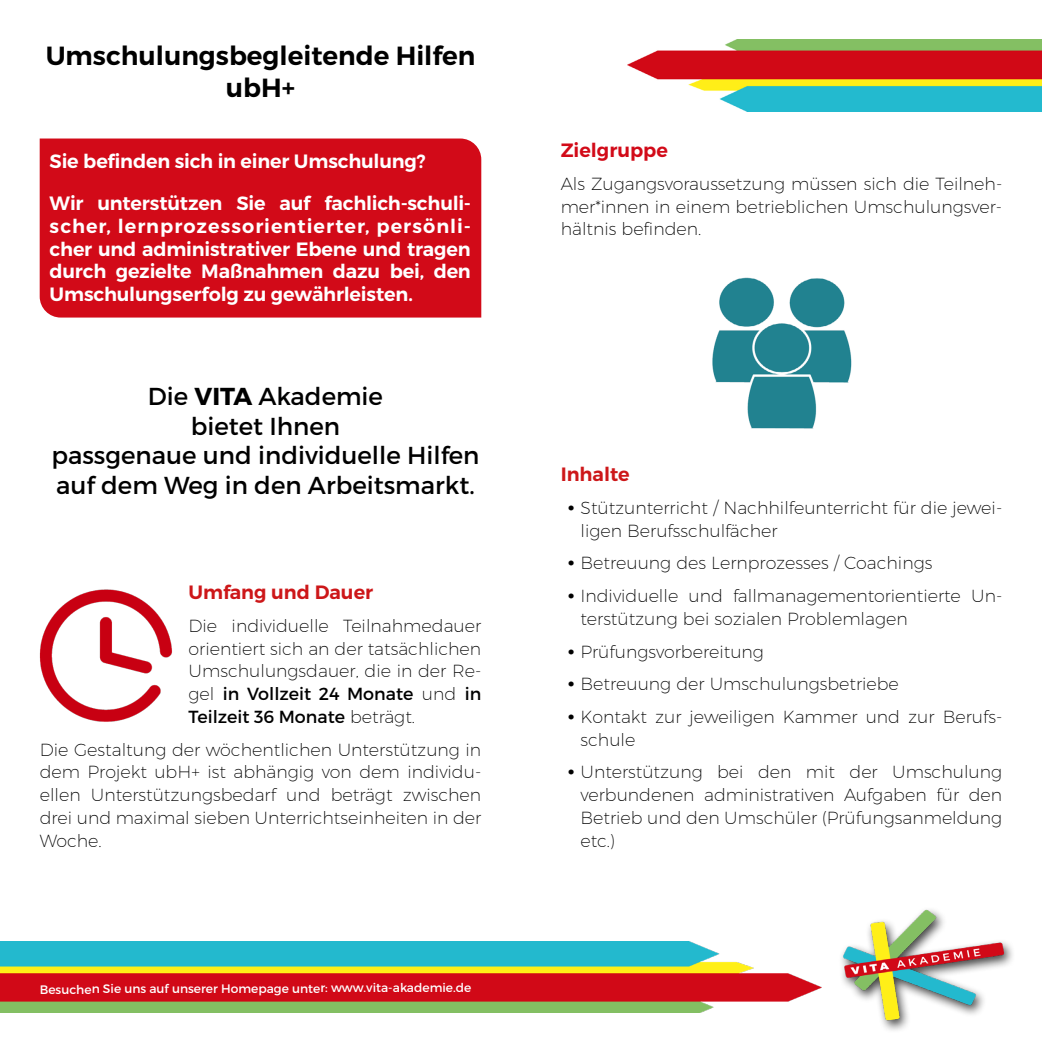
<style>
.page{position:relative;width:1042px;height:1042px;background:#fff}
.page>*{position:absolute;margin:0;border:0;box-sizing:border-box;transform-origin:0 0}
.t1{font:600 26.25px/31.5px "Montserrat";color:#000;text-align:center}
.t2{font:24.5px/29.4px "Montserrat";color:#000;text-align:center}
.t3{font:600 19.25px/22.8px "Montserrat";letter-spacing:-.01em;color:#fff}
.t4{font:600 19.25px "Montserrat";color:#cd1719}
.t5{font:600 19.25px "Montserrat";color:#d20a18}
.t6{font:200 17.5px/22.8px "Montserrat";color:#000;text-align:justify}
.t7{font:12.25px "Montserrat";letter-spacing:-.005em;color:#fff}
.s1{font-weight:700}
.s2{font-weight:400}
.s3{font-family:"Arial";font-weight:700}
</style>
<div class="page">
<img style="left:0;top:941px;width:806px;height:71px">
<img style="left:806px;top:909px;width:207px;height:122px">
<img style="left:40px;top:589px;width:132px;height:133px">
<img style="left:628px;top:40px;width:414px;height:71px">
<img style="left:712px;top:277px;width:140px;height:152px">
<div style="left:40px;top:138px;width:441px;height:179px;background:#d20a18"></div>
<h1 class="t1" style="left:46px;top:40px;width:431px">Umschulungsbegleitende Hilfen ubH+</h1>
<p class="t3" style="left:50px;top:140px;width:423px;line-height:42px">Sie befinden sich in einer Umschulung?<br>Wir unterstützen Sie auf fachlich-schuli-</p>
<p class="t3" style="left:50px;top:215px;width:423px;text-align:justify">scher, lernprozessorientierter, persönli&shy;cher und administrativer Ebene und tragen durch gezielte Maßnahmen dazu bei, den Umschulungserfolg zu gewährleisten.</p>
<h2 class="t2" style="left:51px;top:382px;width:430px">Die <span class="s1">VITA</span> Akademie<br>bietet Ihnen<br>passgenaue und individuelle Hilfen auf dem Weg in den Arbeitsmarkt.</h2>
<p class="t4" style="left:189px;top:580px;width:186px">Umfang und Dauer</p>
<p class="t6" style="left:189px;top:614px;width:294px">Die individuelle Teilnahmedauer orientiert sich an der tatsächlichen Umschulungsdauer, die in der Re&shy;gel <span class="s2">in Vollzeit 24 Monate</span> und <span class="s2">in Teilzeit 36 Monate</span> beträgt.</p>
<p class="t6" style="left:40px;top:737px;width:443px">Die Gestaltung der wöchentlichen Unterstützung in dem Projekt ubH+ ist abhängig von dem individu&shy;ellen Unterstützungsbedarf und beträgt zwischen drei und maximal sieben Unterrichtseinheiten in der Woche.</p>
<p class="t7" style="left:40px;top:981px;width:433px">Besuchen Sie uns auf unserer Homepage unter: www.vita-akademie.de</p>
<p class="t5" style="left:561px;top:138px;width:109px">Zielgruppe</p>
<p class="t6" style="left:561px;top:172px;width:443px">Als Zugangsvoraussetzung müssen sich die Teilneh&shy;mer*innen in einem betrieblichen Umschulungsver&shy;hältnis befinden.</p>
<p class="t4" style="left:561px;top:462px;width:71px">Inhalte</p>
<p class="t6" style="left:580px;top:496px;width:423px;text-indent:-12px"><span class="s3">•</span> Stützunterricht / Nachhilfeunterricht für die jewei&shy;ligen Berufsschulfächer</p>
<p class="t6" style="left:568px;top:551px;width:366px"><span class="s3">•</span> Betreuung des Lernprozesses / Coachings</p>
<p class="t6" style="left:580px;top:584px;width:423px;text-indent:-12px"><span class="s3">•</span> Individuelle und fallmanagementorientierte Un&shy;terstützung bei sozialen Problemlagen</p>
<p class="t6" style="left:568px;top:639px;width:197px"><span class="s3">•</span> Prüfungsvorbereitung</p>
<p class="t6" style="left:568px;top:672px;width:332px"><span class="s3">•</span> Betreuung der Umschulungsbetriebe</p>
<p class="t6" style="left:580px;top:705px;width:423px;text-indent:-12px"><span class="s3">•</span> Kontakt zur jeweiligen Kammer und zur Berufs&shy;schule</p>
<p class="t6" style="left:580px;top:760px;width:423px;text-indent:-12px"><span class="s3">•</span> Unterstützung bei den mit der Umschulung verbundenen administrativen Aufgaben für den Betrieb und den Umschüler (Prüfungsanmeldung etc.)</p>
</div>
